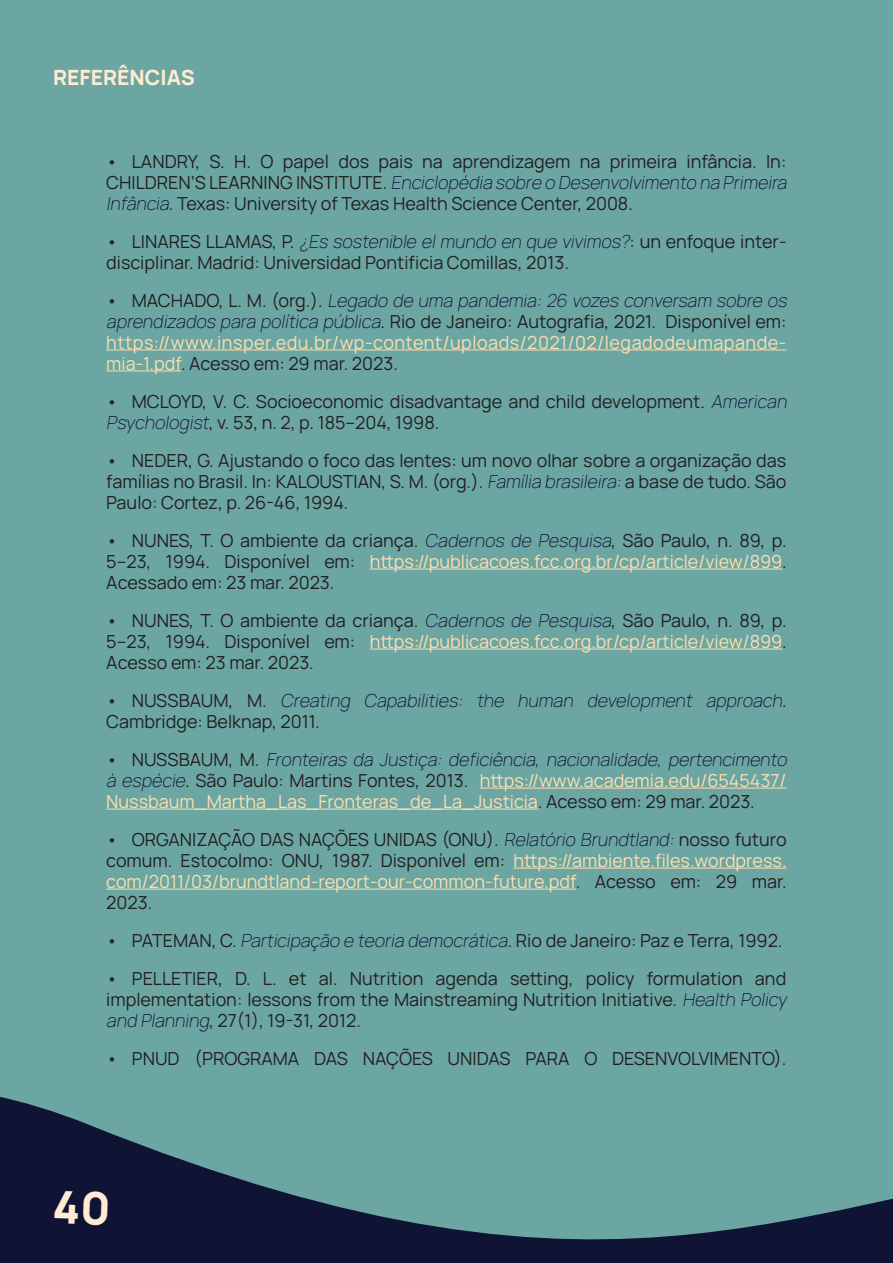
<style>
.page{position:relative;width:893px;height:1263px;background:#fff}
.page>*{position:absolute;margin:0;border:0;box-sizing:border-box;transform-origin:0 0}
.t1{font:200 21px "Manrope";color:#feebd1}
.t2{font:200 18px/21px "Manrope";color:#231f20}
.t3{font:200 18px/21px "Manrope";color:#fedfae}
.t4{font:italic 200 18px/21px "Manrope";color:#0f1134}
.s1{font-style:italic;color:#0f1134}
.s2{color:#fedfae}
.s3{font-style:normal;color:#231f20}
.s4{color:#231f20}
</style>
<div class="page">
<div style="left:0;top:1px;width:893px;height:1261px;background:#6ca6a3"></div>
<svg style="left:0;top:1096px;width:893px;height:167px"></svg>
<hr style="left:106px;top:350px;width:681px;height:1px;background:#fedfae">
<hr style="left:106px;top:371px;width:75px;height:1px;background:#fedfae">
<hr style="left:370px;top:569px;width:412px;height:1px;background:#fedfae">
<hr style="left:370px;top:649px;width:412px;height:1px;background:#fedfae">
<hr style="left:480px;top:788px;width:307px;height:1px;background:#fedfae">
<hr style="left:106px;top:809px;width:432px;height:1px;background:#fedfae">
<hr style="left:513px;top:868px;width:274px;height:1px;background:#fedfae">
<hr style="left:106px;top:889px;width:470px;height:1px;background:#fedfae">
<div style="left:54px;top:1191px;width:54px;height:35px;background:#0f1435"></div>
<p class="t1" style="left:53px;top:63px;width:143px">REFERÊNCIAS</p>
<p class="t2" style="left:106px;top:150px;width:686px">• LANDRY, S. H. O papel dos pais na aprendizagem na primeira infância. In:<br>C H I L D R E N ’ S L E A R N I N G I N ST I T U T E . <span class="s1">Enciclopédia sobre o Desenvolvimento na Primeira<br>Infância</span>. Texas: University of Texas Health Science Center, 2008.</p>
<p class="t2" style="left:106px;top:230px;width:682px">• L I N A R ES L LA M AS , P. <span class="s1">¿Es sostenible elmundo en que vivimos?</span>: u n e n fo q u e i n te r - disciplinar. Madrid: Universidad Pontificia Comillas, 2013.</p>
<p class="t2" style="left:106px;top:289px;width:686px">• M AC H A D O, L . M . (o rg . ) . <span class="s1">Legado de uma pandemia:26 vozes conversam sobre os aprendizados para política pública</span>. Rio de Janeiro: Autografia, 2021. Disponível em: <span class="s2">https://www.insper.edu.br/wp-content/uploads/2021/02/legadodeumapande&shy;mia-1.pdf</span>. Acesso em: 29 mar. 2023.</p>
<p class="t2" style="left:106px;top:390px;width:686px">• MCLOYD, V. C. Socioeconomic disadvantage and child development. <span class="s1">American<br>Psychologist</span>, v. 53, n. 2, p. 185–204, 1998.</p>
<p class="t2" style="left:106px;top:449px;width:682px;text-align:justify">• NEDER, G. Ajustando o foco das lentes: um novo olhar sobre a organização das famílias no Brasil. In: KALOUSTIAN, S. M. (org.). <span class="s1">Família brasileira:</span>a base de tudo. São Paulo: Cortez, p. 26-46, 1994.</p>
<p class="t2" style="left:106px;top:529px;width:682px;text-align:justify">• NUNES, T. O ambiente da criança. <span class="s1">Cadernos de Pesquisa</span>, São Paulo, n. 89, p.<br>5–23, 1994. Disponível em: <span class="s2">https://publicacoes.fcc.org.br/cp/article/view/899</span>.<br>Acessado em: 23 mar. 2023.</p>
<p class="t2" style="left:106px;top:609px;width:682px;text-align:justify">• NUNES, T. O ambiente da criança. <span class="s1">Cadernos de Pesquisa</span>, São Paulo, n. 89, p.<br>5–23, 1994. Disponível em: <span class="s2">https://publicacoes.fcc.org.br/cp/article/view/899</span>.<br>Acesso em: 23 mar. 2023.</p>
<p class="t4" style="left:106px;top:689px;width:682px"><span class="s3">• N U S S B A U M , M .</span> Creating Capabilities: the human development approach<span class="s3">.<br>Cambridge: Belknap, 2011.</span></p>
<p class="t3" style="left:106px;top:748px;width:686px"><span class="s4">• N U S S B A U M , M .</span> <span class="s1">Fronteiras da Justiça: deficiência, nacionalidade, pertencimento à espécie</span><span class="s4">. São Paulo: Martins Fontes, 2013.</span> https://www.academia.edu/6545437/<br>Nussbaum_Martha_Las_Fronteras_de_La_Justicia<span class="s4">. Acesso em: 29 mar. 2023.</span></p>
<p class="t2" style="left:106px;top:828px;width:682px;text-align:justify">• ORGANIZAÇÃO DAS NAÇÕES UNIDAS (ONU). <span class="s1">Relatório Brundtland:</span> nosso futuro comum. Estocolmo: ONU, 1987. Disponível em: <span class="s2">https://ambiente.files.wordpress. com/2011/03/brundtland-report-our-common-future.pdf</span>. Acesso em: 29 mar.<br>2023.</p>
<p class="t2" style="left:106px;top:929px;width:678px">• PATEMAN, C. <span class="s1">Participação e teoria democrática</span>. Rio de Janeiro: Paz e Terra, 1992.</p>
<p class="t2" style="left:106px;top:967px;width:686px">• PELLETIER, D. L. et al. Nutrition agenda setting, policy formulation and implementation: lessons from the Mainstreaming Nutrition Initiative. <span class="s1">Health Policy and Planning</span>, 27(1), 19-31, 2012.</p>
<p class="t2" style="left:106px;top:1047px;width:682px">• PNUD (PROGRAMA DAS NAÇÕES UNIDAS PARA O DESENVOLVIMENTO).</p>
</div>
